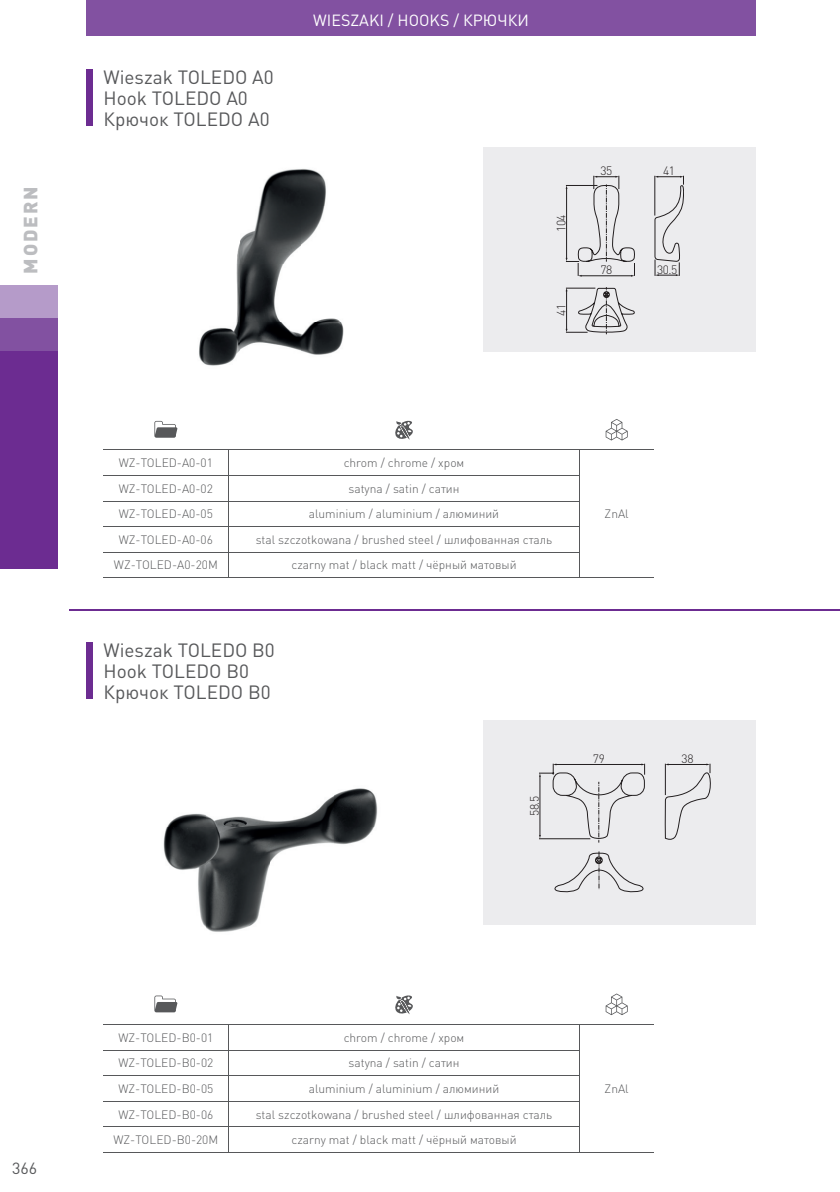
<style>
.page{position:relative;width:840px;height:1192px;background:#fff}
.page>*{position:absolute;margin:0;border:0;box-sizing:border-box;transform-origin:0 0}
.t1{font:19px/21px "DIN Pro";color:#57585a}
.t2{font:900 19px "DIN Pro";letter-spacing:.1em;color:#bcbdc0}
.t3{font:16px "DIN Pro";color:#fff}
.t4{font:16px "DIN Pro";color:#57585a}
.t5{font:300 12px "DIN Pro";color:#57585a}
.t6{font:300 12px "DIN Pro";letter-spacing:-.05em;color:#231f20}
</style>
<div class="page">
<div style="left:86px;top:0;width:669px;height:35px;background:#8251a1"></div>
<div style="left:86px;top:69px;width:6px;height:57px;background:#6c2c91"></div>
<div style="left:86px;top:642px;width:6px;height:57px;background:#6c2c91"></div>
<hr style="left:69px;top:609px;width:771px;height:1px;background:#6c2c91">
<div style="left:0;top:350px;width:58px;height:218px;background:#6c2c91"></div>
<div style="left:0;top:318px;width:58px;height:32px;background:#8251a1"></div>
<div style="left:0;top:285px;width:58px;height:33px;background:#b59bc9"></div>
<div style="left:483px;top:720px;width:272px;height:204px;background:#ececee"></div>
<div style="left:483px;top:147px;width:272px;height:205px;background:#ececee"></div>
<svg style="left:654px;top:176px;width:30px;height:100px"></svg>
<svg style="left:566px;top:176px;width:69px;height:101px"></svg>
<svg style="left:566px;top:287px;width:69px;height:47px"></svg>
<img style="left:199px;top:169px;width:145px;height:197px">
<svg style="left:554px;top:851px;width:90px;height:41px"></svg>
<svg style="left:664px;top:763px;width:47px;height:77px"></svg>
<svg style="left:539px;top:763px;width:106px;height:80px"></svg>
<img style="left:163px;top:788px;width:215px;height:144px">
<hr style="left:103px;top:450px;width:125px;height:1px;background:#57585a">
<hr style="left:228px;top:450px;width:352px;height:1px;background:#57585a">
<hr style="left:580px;top:450px;width:73px;height:1px;background:#57585a">
<hr style="left:103px;top:475px;width:125px;height:1px;background:#57585a">
<hr style="left:228px;top:475px;width:352px;height:1px;background:#57585a">
<hr style="left:103px;top:501px;width:125px;height:1px;background:#57585a">
<hr style="left:228px;top:501px;width:352px;height:1px;background:#57585a">
<hr style="left:103px;top:526px;width:125px;height:1px;background:#57585a">
<hr style="left:228px;top:526px;width:352px;height:1px;background:#57585a">
<hr style="left:103px;top:552px;width:125px;height:1px;background:#57585a">
<hr style="left:228px;top:552px;width:352px;height:1px;background:#57585a">
<svg style="left:228px;top:451px;width:1px;height:126px"></svg>
<svg style="left:579px;top:451px;width:1px;height:126px"></svg>
<hr style="left:103px;top:577px;width:125px;height:1px;background:#57585a">
<hr style="left:228px;top:577px;width:352px;height:1px;background:#57585a">
<hr style="left:580px;top:577px;width:73px;height:1px;background:#57585a">
<svg style="left:154px;top:421px;width:24px;height:17px"></svg>
<svg style="left:395px;top:420px;width:18px;height:20px"></svg>
<svg style="left:606px;top:419px;width:22px;height:21px"></svg>
<hr style="left:103px;top:1024px;width:125px;height:1px;background:#57585a">
<hr style="left:228px;top:1024px;width:352px;height:1px;background:#57585a">
<hr style="left:580px;top:1024px;width:73px;height:1px;background:#57585a">
<hr style="left:103px;top:1050px;width:125px;height:1px;background:#57585a">
<hr style="left:228px;top:1050px;width:352px;height:1px;background:#57585a">
<hr style="left:103px;top:1075px;width:125px;height:1px;background:#57585a">
<hr style="left:228px;top:1075px;width:352px;height:1px;background:#57585a">
<hr style="left:103px;top:1101px;width:125px;height:1px;background:#57585a">
<hr style="left:228px;top:1101px;width:352px;height:1px;background:#57585a">
<hr style="left:103px;top:1126px;width:125px;height:1px;background:#57585a">
<hr style="left:228px;top:1126px;width:352px;height:1px;background:#57585a">
<svg style="left:228px;top:1025px;width:1px;height:127px"></svg>
<svg style="left:579px;top:1025px;width:1px;height:127px"></svg>
<hr style="left:103px;top:1152px;width:125px;height:1px;background:#57585a">
<hr style="left:228px;top:1152px;width:352px;height:1px;background:#57585a">
<hr style="left:580px;top:1152px;width:73px;height:1px;background:#57585a">
<svg style="left:154px;top:995px;width:24px;height:17px"></svg>
<svg style="left:395px;top:995px;width:18px;height:19px"></svg>
<svg style="left:606px;top:993px;width:22px;height:22px"></svg>
<h1 class="t2" style="left:18px;top:274px;width:88px;rotate:-90deg">MODERN</h1>
<h1 class="t1" style="left:103px;top:66px;width:172px">Wieszak TOLEDO A0<br>Hook TOLEDO A0<br>Крючок TOLEDO A0</h1>
<h2 class="t3" style="left:313px;top:10px;width:217px">WIESZAKI / HOOKS / КРЮЧКИ</h2>
<p class="t6" style="left:553px;top:232px;width:19px;rotate:-90deg">104</p>
<p class="t6" style="left:553px;top:316px;width:13px;rotate:-90deg">41</p>
<p class="t6" style="left:600px;top:163px;width:13px">35</p>
<p class="t6" style="left:663px;top:163px;width:13px">41</p>
<p class="t6" style="left:600px;top:261px;width:13px">78</p>
<p class="t6" style="left:657px;top:261px;width:21px">30.5</p>
<p class="t5" style="left:119px;top:455px;width:96px">WZ-TOLED-A0-01</p>
<p class="t5" style="left:344px;top:455px;width:122px">chrom / chrome / хром</p>
<p class="t5" style="left:119px;top:480px;width:96px">WZ-TOLED-A0-02</p>
<p class="t5" style="left:348px;top:480px;width:112px">satyna / satin / сатин</p>
<p class="t5" style="left:119px;top:506px;width:96px">WZ-TOLED-A0-05</p>
<p class="t5" style="left:309px;top:506px;width:192px">aluminium / aluminium / алюминий</p>
<p class="t5" style="left:119px;top:531px;width:96px">WZ-TOLED-A0-06</p>
<p class="t5" style="left:256px;top:531px;width:298px">stal szczotkowana / brushed steel / шлифованная сталь</p>
<p class="t5" style="left:114px;top:557px;width:105px">WZ-TOLED-A0-20M</p>
<p class="t5" style="left:291px;top:557px;width:227px">czarny mat / black matt / чёрный матовый</p>
<h1 class="t1" style="left:103px;top:638px;width:173px">Wieszak TOLEDO B0<br>Hook TOLEDO B0<br>Крючок TOLEDO B0</h1>
<p class="t6" style="left:526px;top:816px;width:22px;rotate:-90deg">58.5</p>
<p class="t5" style="left:605px;top:506px;width:26px">ZnAl</p>
<p class="t6" style="left:593px;top:750px;width:14px">79</p>
<p class="t6" style="left:681px;top:750px;width:14px">38</p>
<h2 class="t4" style="left:12px;top:1157px;width:27px">366</h2>
<p class="t5" style="left:118px;top:1029px;width:96px">WZ-TOLED-B0-01</p>
<p class="t5" style="left:344px;top:1029px;width:122px">chrom / chrome / хром</p>
<p class="t5" style="left:118px;top:1055px;width:96px">WZ-TOLED-B0-02</p>
<p class="t5" style="left:348px;top:1055px;width:112px">satyna / satin / сатин</p>
<p class="t5" style="left:118px;top:1080px;width:96px">WZ-TOLED-B0-05</p>
<p class="t5" style="left:309px;top:1080px;width:192px">aluminium / aluminium / алюминий</p>
<p class="t5" style="left:118px;top:1106px;width:96px">WZ-TOLED-B0-06</p>
<p class="t5" style="left:256px;top:1106px;width:298px">stal szczotkowana / brushed steel / шлифованная сталь</p>
<p class="t5" style="left:113px;top:1131px;width:106px">WZ-TOLED-B0-20M</p>
<p class="t5" style="left:291px;top:1131px;width:227px">czarny mat / black matt / чёрный матовый</p>
<p class="t5" style="left:605px;top:1080px;width:26px">ZnAl</p>
</div>
